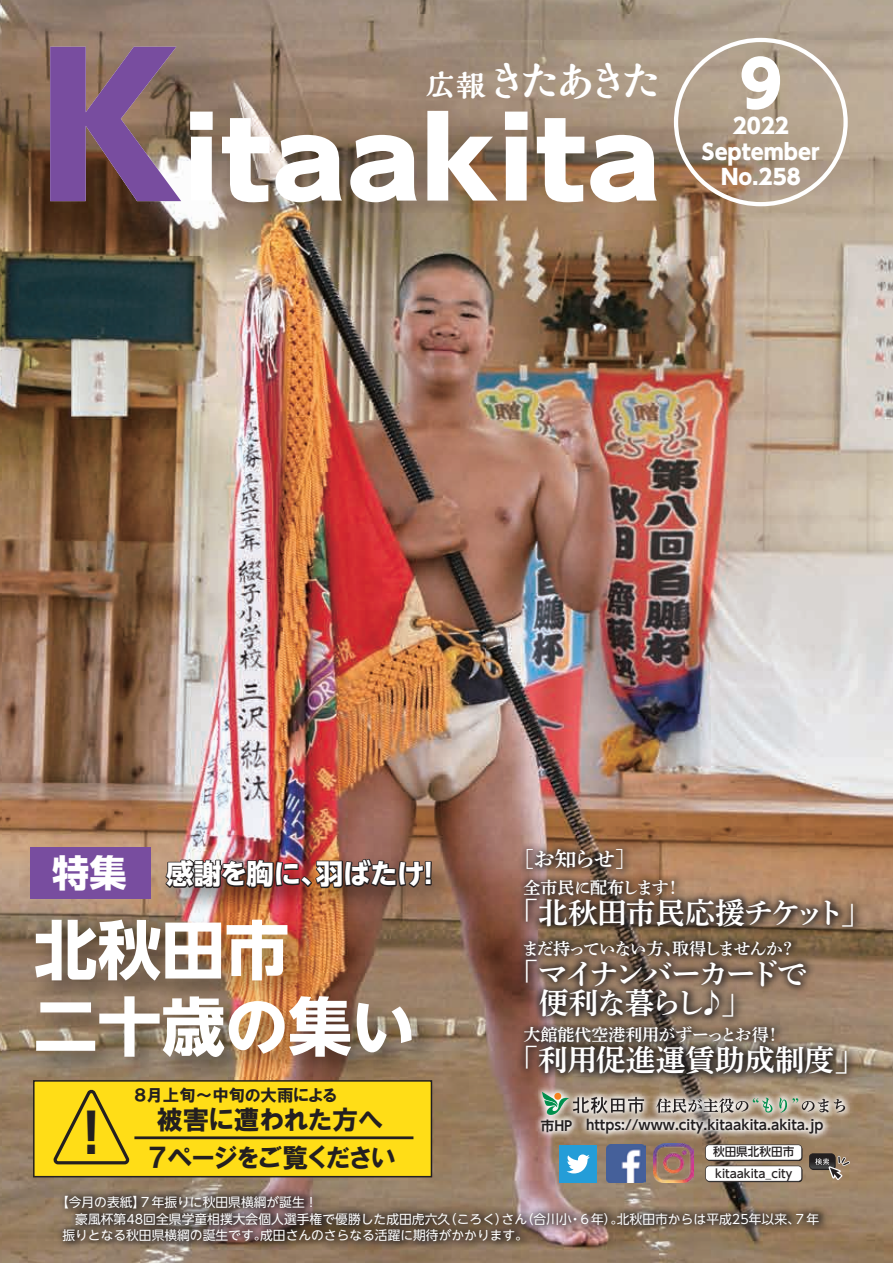
<style>
.page{position:relative;width:893px;height:1263px;background:#fff}
.page>*{position:absolute;margin:0;border:0;box-sizing:border-box;transform-origin:0 0}
.t1{font:800 106.35px "UD Shin Go NT Pro";color:#fff;scale:1.14 1}
.t2{font:700 63.75px/76.5px "UD Shin Go NT Pro";color:#fff}
.t3{font:800 53.85px "UD Shin Go NT Pro";color:#231f20;scale:.77 1}
.t4{font:800 42.45px "Kaimin So Std";letter-spacing:-.22em;color:#fff}
.t5{font:29.7px/29.7px "Shuei Yobu Min Std B";letter-spacing:-.09em;color:#fff}
.t6{font:29.7px "Shuei Yobu Min Std B";letter-spacing:-.035em;color:#fff}
.t7{font:29.7px "Shuei Yobu Min Std B";color:#fff}
.t8{font:700 27.6px "UD Shin Go NT Pro";letter-spacing:-.03em;color:#fff}
.t9{font:26.4px/38.1px "HGP Soei Kakugothic UB";color:#231f20;text-align:center}
.t10{font:800 21.3px/25.5px "UD Shin Go NT Pro";color:#fff;text-align:center}
.t11{font:21.3px "Shuei Yobu Min Std B";color:#fff}
.t12{font:16.95px "Shuei Yobu Min Std B";letter-spacing:-.085em;color:#fff}
.t13{font:16.95px "Shuei Yobu Min Std B";color:#fff}
.t14{font:16.95px "Shuei Yobu Min Std B";letter-spacing:-.05em;color:#fff}
.t15{font:16.5px "HGP Soei Kakugothic UB";color:#231f20}
.t16{font:700 13.5px "UD Shin Go Pro De";color:#231f20}
.t17{font:12.75px/16.4px "UD Shin Go NT Pro";color:#fff}
.t18{font:500 11.55px "UD Shin Go Pro";color:#231f20}
.s1{font-size:191.4px}
.s2{font-size:29.7px}
.s3{font-family:"UD Shin Go NT Pro";font-size:63.75px}
.s4{font-size:37.2px}
</style>
<div class="page">
<img style="left:0;top:0;width:893px;height:1263px">
<div style="left:674px;top:38px;width:174px;height:168px;border:4px solid #fff;border-radius:50%"></div>
<img style="left:486px;top:1134px;width:392px;height:56px">
<svg style="left:656px;top:1134px;width:195px;height:8px;background:#988065"></svg>
<img style="left:469px;top:794px;width:424px;height:340px">
<img style="left:8px;top:1142px;width:869px;height:121px">
<img style="left:153px;top:846px;width:317px;height:60px">
<img style="left:163px;top:759px;width:270px;height:132px">
<div style="left:30px;top:847px;width:121px;height:52px;background:#784d9f"></div>
<img style="left:22px;top:906px;width:448px;height:203px">
<div style="left:33px;top:1080px;width:399px;height:97px;background:#ffdd17;border:2px solid #231f20"></div>
<hr style="left:134px;top:1136px;width:279px;height:3px;background:#231f20">
<svg style="left:53px;top:1089px;width:77px;height:76px"></svg>
<h1 class="t1" style="left:40px;top:73px;width:547px"><span class="s1">K</span>itaakita</h1>
<h3 class="t4" style="left:426px;top:51px;width:357px"><span class="s2">広報</span>きたあきた <span class="s3">9</span></h3>
<h3 class="t10" style="left:702px;top:113px;width:119px">2022<br>September<br>No.25８</h3>
<h3 class="t8" style="left:52px;top:851px;width:391px"><span class="s4">特集</span> 感謝を胸に、羽ばたけ！</h3>
<h2 class="t2" style="left:34px;top:910px;width:383px">北秋田市<br>二十歳の集い</h2>
<h3 class="t3" style="left:70px;top:1089px;width:55px">！</h3>
<p class="t15" style="left:134px;top:1086px;width:204px">８月上旬～中旬の大雨による</p>
<h3 class="t9" style="left:148px;top:1100px;width:250px">被害に遭われた方へ<br>７ページをご覧ください</h3>
<h3 class="t11" style="left:513px;top:844px;width:125px">［お知らせ］</h3>
<h3 class="t14" style="left:523px;top:876px;width:159px">全市民に配布します！</h3>
<h3 class="t6" style="left:508px;top:892px;width:363px">「北秋田市民応援チケット」</h3>
<h3 class="t12" style="left:522px;top:936px;width:275px">まだ持っていない方、取得しませんか？</h3>
<h3 class="t5" style="left:539px;top:957px;width:269px;text-indent:-31px">「マイナンバーカードで便利な暮らし♪」</h3>
<h3 class="t13" style="left:523px;top:1023px;width:260px">大館能代空港利用がずーっとお得！</h3>
<h3 class="t7" style="left:508px;top:1039px;width:357px">「利用促進運賃助成制度」</h3>
<p class="t16" style="left:541px;top:1114px;width:284px">市HP　https://www.city.kitaakita.akita.jp</p>
<p class="t18" style="left:713px;top:1143px;width:83px">秋田県北秋田市</p>
<p class="t18" style="left:715px;top:1164px;width:79px">kitaakita_city</p>
<p class="t17" style="left:62px;top:1194px;width:758px;text-indent:-6px">【今月の表紙】７年振りに秋田県横綱が誕生！<br>　豪風杯第48回全県学童相撲大会個人選手権で優勝した成田虎六久（ころく）さん（合川小・６年）。北秋田市からは平成25年以来、７年振りとなる秋田県横綱の誕生です。成田さんのさらなる活躍に期待がかかります。</p>
</div>
